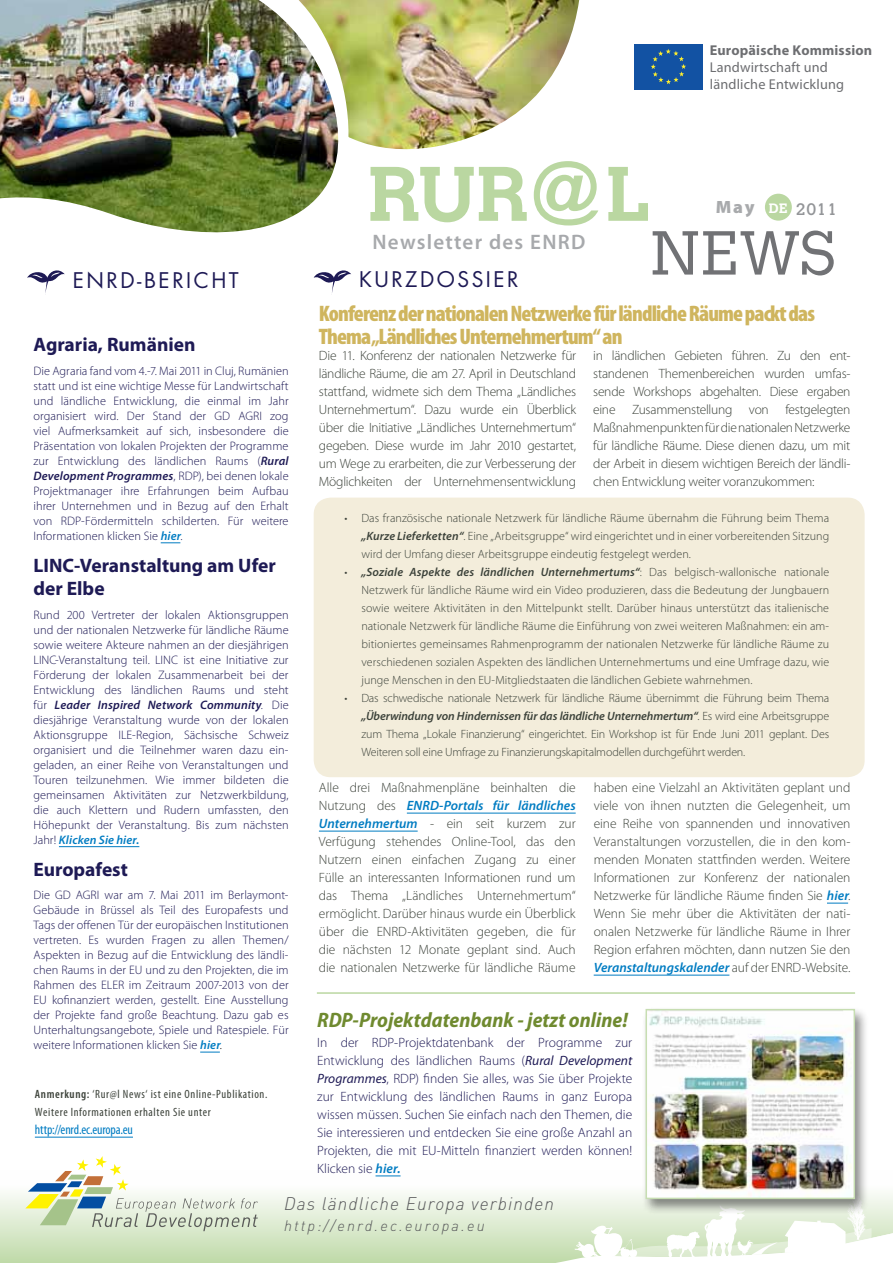
<style>
.page{position:relative;width:893px;height:1263px;background:#fff}
.page>*{position:absolute;margin:0;border:0;box-sizing:border-box;transform-origin:0 0}
.t1{font:700 76.5px "Calvert";color:#bad7a1}
.t2{font:300 61.5px "Calvert";color:#717275}
.t3{font:900 condensed 22.5px/22.5px "Myriad Pro";letter-spacing:-.04em;color:#cfb55e}
.t4{font:italic 700 semi-condensed 21px "Myriad Pro";color:#6f8a2f}
.t5{font:21px "Futura";letter-spacing:.12em;color:#1e1a55}
.t6{font:600 21px "Myriad Pro";letter-spacing:.06em;color:#a7a9ac}
.t7{font:700 19.5px/23.4px "Myriad Pro";color:#1e1a55}
.t8{font:italic 300 18px "DIN";letter-spacing:.06em;color:#58595b}
.t9{font:16.5px "Calvert";color:#939598}
.t10{font:italic 300 15px "DIN";letter-spacing:.14em;color:#58595b}
.t11{font:14.25px/17.1px "Myriad Pro";letter-spacing:.01em;color:#6d6e71}
.t12{font:700 14.25px "Myriad Pro";letter-spacing:.01em;color:#6d6e71}
.t13{font:300 13.5px/18px "Myriad Pro";letter-spacing:-.015em;color:#3c423a;text-align:justify}
.t14{font:300 13.5px/18px "Myriad Pro";color:#1e1a55;text-align:justify}
.t15{font:condensed 13.5px "Myriad Pro";letter-spacing:-.01em;color:#007cc2}
.t16{font:300 12.3px/15px "Myriad Pro";letter-spacing:.005em;color:#1e1a55;text-align:justify}
.t17{font:300 12px/18px "Myriad Pro";letter-spacing:.005em;color:#3c423a;text-align:justify}
.t18{font:condensed 12px/18px "Myriad Pro";letter-spacing:.05em;color:#3c423a}
.s1{font-size:68.7px}
.s2{font-family:"Myriad Pro";font-weight:900;font-size:18px}
.s3{font-weight:700;font-size:13.5px;color:#fff}
.s4{font-weight:600;font-style:italic}
.s5{font-weight:600;font-style:italic;color:#007cc2}
.s6{color:#000}
.s7{font-weight:600}
.s8{font-weight:400;font-style:italic}
</style>
<div class="page">
<div style="left:314px;top:498px;width:551px;height:279px;background:#f3eddb;border-radius:17px"></div>
<svg style="left:161px;top:542px;width:19px;height:1px"></svg>
<hr style="left:59px;top:846px;width:80px;height:1px;background:#007cc2">
<svg style="left:200px;top:1052px;width:20px;height:1px"></svg>
<svg style="left:27px;top:270px;width:38px;height:23px"></svg>
<div style="left:0;top:1170px;width:893px;height:93px;background:linear-gradient(to bottom,#fff,#c0daaa)"></div>
<div style="left:765px;top:194px;width:27px;height:27px;background:#bad7a1;border-radius:50%"></div>
<svg style="left:25px;top:1156px;width:233px;height:75px"></svg>
<svg style="left:553px;top:1194px;width:340px;height:69px"></svg>
<img style="left:372px;top:0;width:207px;height:150px">
<svg style="left:340px;top:0;width:32px;height:146px"></svg>
<img style="left:0;top:0;width:340px;height:233px">
<svg style="left:314px;top:270px;width:37px;height:23px"></svg>
<hr style="left:407px;top:813px;width:169px;height:1px;background:#007cc2">
<hr style="left:319px;top:831px;width:99px;height:1px;background:#007cc2">
<svg style="left:827px;top:903px;width:21px;height:1px"></svg>
<hr style="left:594px;top:975px;width:135px;height:1px;background:#007cc2">
<svg style="left:376px;top:1176px;width:25px;height:1px"></svg>
<div style="left:642px;top:1007px;width:227px;height:208px;background:#000;opacity:.47"></div>
<img style="left:648px;top:1012px;width:204px;height:184px">
<div style="left:645px;top:1009px;width:210px;height:190px;border:2px solid #c7deb2"></div>
<hr style="left:317px;top:992px;width:538px;height:2px;background:#bad7a1">
<div style="left:633px;top:42px;width:71px;height:49px;border:1px solid #fff"></div>
<div style="left:634px;top:44px;width:68px;height:45px;background:#1252a3"></div>
<svg style="left:651px;top:49px;width:35px;height:35px"></svg>
<hr style="left:35px;top:1137px;width:98px;height:1px;background:#007cc2">
<h1 class="t1" style="left:368px;top:145px;width:285px">RUR <span class="s1">@</span> L</h1>
<p class="t12" style="left:710px;top:41px;width:164px">Europäische Kommission</p>
<p class="t11" style="left:710px;top:58px;width:136px">Landwirtschaft und ländliche Entwicklung</p>
<h3 class="t9" style="left:715px;top:200px;width:123px"><span class="s2">May</span> <span class="s3">DE</span> 2011</h3>
<h3 class="t6" style="left:372px;top:229px;width:214px">Newsletter des ENRD</h3>
<h3 class="t5" style="left:73px;top:266px;width:167px">ENRD-BERICHT</h3>
<h3 class="t5" style="left:359px;top:265px;width:161px">KURZDOSSIER</h3>
<h2 class="t2" style="left:651px;top:218px;width:187px">NEWS</h2>
<h3 class="t7" style="left:34px;top:332px;width:163px">Agraria, Rumänien</h3>
<p class="t16" style="left:34px;top:363px;width:257px">Die Agraria fand vom 4.-7. Mai 2011 in Cluj, Rumänien statt und ist eine wichtige Messe für Landwirtschaft und ländliche Entwicklung, die einmal im Jahr organisiert wird. Der Stand der GD AGRI zog viel Aufmerksamkeit auf sich, insbesondere die Präsentation von lokalen Projekten der Programme zur Entwicklung des ländlichen Raums (<span class="s4">Rural Development Programmes</span>, RDP), bei denen lokale Projektmanager ihre Erfahrungen beim Aufbau ihrer Unternehmen und in Bezug auf den Erhalt von RDP-Fördermitteln schilderten. Für weitere Informationen klicken Sie <span class="s5">hier</span>.</p>
<h3 class="t7" style="left:34px;top:553px;width:244px">LINC-Veranstaltung am Ufer der Elbe</h3>
<p class="t16" style="left:34px;top:607px;width:257px">Rund 200 Vertreter der lokalen Aktionsgruppen und der nationalen Netzwerke für ländliche Räume sowie weitere Akteure nahmen an der diesjährigen LINC-Veranstaltung teil. LINC ist eine Initiative zur Förderung der lokalen Zusammenarbeit bei der Entwicklung des ländlichen Raums und steht für <span class="s4">Leader Inspired Network Community</span>. Die diesjährige Veranstaltung wurde von der lokalen Aktionsgruppe ILE-Region, Sächsische Schweiz organisiert und die Teilnehmer waren dazu ein&shy;geladen, an einer Reihe von Veranstaltungen und Touren teilzunehmen. Wie immer bildeten die gemeinsamen Aktivitäten zur Netzwerkbildung, die auch Klettern und Rudern umfassten, den Höhepunkt der Veranstaltung. Bis zum nächsten Jahr! <span class="s5">Klicken Sie hier.</span></p>
<h3 class="t7" style="left:34px;top:857px;width:96px">Europafest</h3>
<p class="t16" style="left:34px;top:888px;width:257px">Die GD AGRI war am 7. Mai 2011 im Berlaymont-Gebäude in Brüssel als Teil des Europafests und Tags der offenen Tür der europäischen Institutionen vertreten. Es wurden Fragen zu allen Themen/ Aspekten in Bezug auf die Entwicklung des ländli&shy;chen Raums in der EU und zu den Projekten, die im Rahmen des ELER im Zeitraum 2007-2013 von der EU kofinanziert werden, gestellt. Eine Ausstellung der Projekte fand große Beachtung. Dazu gab es Unterhaltungsangebote, Spiele und Ratespiele. Für weitere Informationen klicken Sie <span class="s5">hier</span><span class="s6">.</span></p>
<p class="t18" style="left:35px;top:1085px;width:234px"><span class="s7">Anmerkung:</span> ‘Rur@l News‘ ist eine Online-Publikation.<br>Weitere Informationen erhalten Sie unter</p>
<p class="t15" style="left:35px;top:1121px;width:100px">http://enrd.ec.europa.eu</p>
<h3 class="t3" style="left:319px;top:303px;width:498px">Konferenz der nationalen Netzwerke für ländliche Räume packt das<br>Thema „Ländliches Unternehmertum“ an</h3>
<p class="t13" style="left:319px;top:347px;width:259px">Die 11. Konferenz der nationalen Netzwerke für ländliche Räume, die am 27. April in Deutschland stattfand, widmete sich dem Thema „Ländliches Unternehmertum“. Dazu wurde ein Überblick über die Initiative „Ländliches Unternehmertum“ gegeben. Diese wurde im Jahr 2010 gestartet, um Wege zu erarbeiten, die zur Verbesserung der Möglichkeiten der Unternehmensentwicklung</p>
<p class="t13" style="left:593px;top:347px;width:259px">in ländlichen Gebieten führen. Zu den ent&shy;standenen Themenbereichen wurden umfas&shy;sende Workshops abgehalten. Diese ergaben eine Zusammenstellung von festgelegten Maßnahmenpunkten für die nationalen Netzwerke für ländliche Räume. Diese dienen dazu, um mit der Arbeit in diesem wichtigen Bereich der ländli&shy;chen Entwicklung weiter voranzukommen:</p>
<p class="t17" style="left:361px;top:509px;width:469px;text-indent:-17px">• Das französische nationale Netzwerk für ländliche Räume übernahm die Führung beim Thema <span class="s4">„Kurze Lieferketten“</span>. Eine „Arbeitsgruppe“ wird eingerichtet und in einer vorbereitenden Sitzung wird der Umfang dieser Arbeitsgruppe eindeutig festgelegt werden.</p>
<p class="t17" style="left:361px;top:563px;width:469px;text-indent:-17px">• <span class="s4">„Soziale Aspekte des ländlichen Unternehmertums“</span>: Das belgisch-wallonische nationale Netzwerk für ländliche Räume wird ein Video produzieren, dass die Bedeutung der Jungbauern sowie weitere Aktivitäten in den Mittelpunkt stellt. Darüber hinaus unterstützt das italienische nationale Netzwerk für ländliche Räume die Einführung von zwei weiteren Maßnahmen: ein am&shy;bitioniertes gemeinsames Rahmenprogramm der nationalen Netzwerke für ländliche Räume zu verschiedenen sozialen Aspekten des ländlichen Unternehmertums und eine Umfrage dazu, wie junge Menschen in den EU-Mitgliedstaaten die ländlichen Gebiete wahrnehmen.</p>
<p class="t17" style="left:361px;top:689px;width:469px;text-indent:-17px">• Das schwedische nationale Netzwerk für ländliche Räume übernimmt die Führung beim Thema <span class="s4">„Überwindung von Hindernissen für das ländliche Unternehmertum“</span>. Es wird eine Arbeitsgruppe zum Thema „Lokale Finanzierung“ eingerichtet. Ein Workshop ist für Ende Juni 2011 geplant. Des Weiteren soll eine Umfrage zu Finanzierungskapitalmodellen durchgeführt werden.</p>
<p class="t13" style="left:319px;top:779px;width:258px">Alle drei Maßnahmenpläne beinhalten die Nutzung des <span class="s5">ENRD-Portals für ländliches Unternehmertum</span> - ein seit kurzem zur Verfügung stehendes Online-Tool, das den Nutzern einen einfachen Zugang zu einer Fülle an interessanten Informationen rund um das Thema „Ländliches Unternehmertum“ ermöglicht. Darüber hinaus wurde ein Überblick über die ENRD-Aktivitäten gegeben, die für die nächsten 12 Monate geplant sind. Auch die nationalen Netzwerke für ländliche Räume</p>
<p class="t13" style="left:594px;top:779px;width:258px">haben eine Vielzahl an Aktivitäten geplant und viele von ihnen nutzten die Gelegenheit, um eine Reihe von spannenden und innovativen Veranstaltungen vorzustellen, die in den kom&shy;menden Monaten stattfinden werden. Weitere Informationen zur Konferenz der nationalen Netzwerke für ländliche Räume finden Sie <span class="s5">hier</span>.<br>Wenn Sie mehr über die Aktivitäten der nati&shy;onalen Netzwerke für ländliche Räume in Ihrer Region erfahren möchten, dann nutzen Sie den <span class="s5">Veranstaltungskalender</span> auf der ENRD-Website.</p>
<h3 class="t4" style="left:317px;top:1008px;width:312px">RDP-Projektdatenbank - jetzt online!</h3>
<p class="t14" style="left:317px;top:1034px;width:316px">In der RDP-Projektdatenbank der Programme zur Entwicklung des ländlichen Raums (<span class="s8">Rural Development Programmes</span>, RDP) finden Sie alles, was Sie über Projekte zur Entwicklung des ländlichen Raums in ganz Europa wissen müssen. Suchen Sie einfach nach den Themen, die Sie interessieren und entdecken Sie eine große Anzahl an Projekten, die mit EU-Mitteln finanziert werden können!<br>Klicken sie <span class="s5">hier.</span></p>
<h3 class="t8" style="left:284px;top:1192px;width:272px">Das ländliche Europa verbinden</h3>
<p class="t10" style="left:284px;top:1216px;width:202px">http://enrd.ec.europa.eu</p>
</div>
